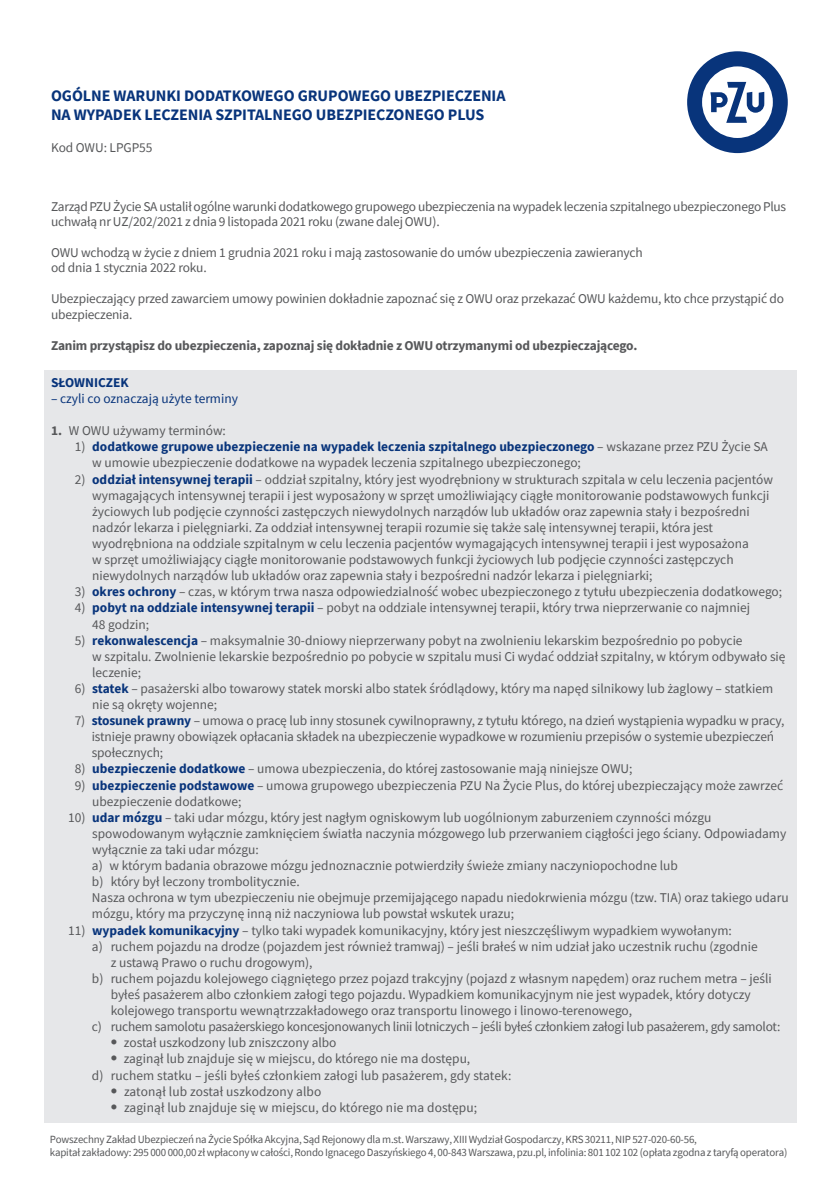
<style>
.page{position:relative;width:840px;height:1191px;background:#fff}
.page>*{position:absolute;margin:0;border:0;box-sizing:border-box;transform-origin:0 0}
.t1{font:700 16px/19.2px "Source Sans Pro";letter-spacing:-.005em;color:#08347b}
._2_II_st_1cyfra_pod{font:13.4px/16.2px "Source Sans Pro";color:#57585a}
._5_III_st_pod_2_cyfr{font:13.4px/16.2px "Source Sans Pro";color:#57585a}
._2_II_st_1cyfra_pod-2{font:13.4px/15.4px "Source Sans Pro";letter-spacing:-.02em;color:#57585a}
._6_V_st_pod_45_cyfr{font:13.4px "Source Sans Pro";color:#57585a}
._5_III_st_pod_2_cyfr-2{font:13.4px "Source Sans Pro";letter-spacing:-.02em;color:#57585a}
.t2{font:700 13.4px "Source Sans Pro";letter-spacing:-.015em;color:#57585a}
._01_DZIAL_rozwinięci{font:13.4px "Source Sans Pro";color:#08347b}
._1_Treść_normal_I_st{font:13.4px "Source Sans Pro";color:#57585a}
._01_ROZDZIAŁ{font:700 13.4px "Source Sans Pro";color:#08347b}
.t3{font:11px/13px "Source Sans Pro";letter-spacing:-.02em;color:#57585a}
.s1{font-weight:700}
.s2{font-weight:700;color:#08347b}
</style>
<div class="page">
<svg style="left:687px;top:51px;width:100px;height:102px"></svg>
<div style="left:44px;top:371px;width:751px;height:752px;background:#e6e7e9"></div>
<p class="t1" style="left:51px;top:86px;width:455px">OGÓLNE WARUNKI DODATKOWEGO GRUPOWEGO UBEZPIECZENIA<br>NA WYPADEK LECZENIA SZPITALNEGO UBEZPIECZONEGO PLUS</p>
<p class="_2_II_st_1cyfra_pod" style="left:51px;top:140px;width:103px">Kod OWU: LPGP55</p>
<p class="_2_II_st_1cyfra_pod-2" style="left:51px;top:199px;width:736px">Zarząd PZU Życie SA ustalił ogólne warunki dodatkowego grupowego ubezpieczenia na wypadek leczenia szpitalnego ubezpieczonego Plus uchwałą nr UZ/202/2021 z dnia 9 listopada 2021 roku (zwane dalej OWU).</p>
<p class="_2_II_st_1cyfra_pod" style="left:51px;top:245px;width:593px;line-height:15.4px">OWU wchodzą w życie z dniem 1 grudnia 2021 roku i mają zastosowanie do umów ubezpieczenia zawieranych od dnia 1 stycznia 2022 roku.</p>
<p class="_2_II_st_1cyfra_pod" style="left:51px;top:291px;width:734px;line-height:15.4px">Ubezpieczający przed zawarciem umowy powinien dokładnie zapoznać się z OWU oraz przekazać OWU każdemu, kto chce przystąpić do ubezpieczenia.</p>
<p class="t2" style="left:51px;top:336px;width:587px">Zanim przystąpisz do ubezpieczenia, zapoznaj się dokładnie z OWU otrzymanymi od ubezpieczającego.</p>
<p class="_01_ROZDZIAŁ" style="left:51px;top:373px;width:79px">SŁOWNICZEK</p>
<p class="_01_DZIAL_rozwinięci" style="left:51px;top:390px;width:188px">– czyli co oznaczają użyte terminy</p>
<p class="_1_Treść_normal_I_st" style="left:51px;top:422px;width:176px"><span class="s1">1.</span> W OWU używamy terminów:</p>
<p class="_2_II_st_1cyfra_pod" style="left:92px;top:439px;width:676px;text-indent:-17px">1) <span class="s2">dodatkowe grupowe ubezpieczenie na wypadek leczenia szpitalnego ubezpieczonego</span> – wskazane przez PZU Życie SA w umowie ubezpieczenie dodatkowe na wypadek leczenia szpitalnego ubezpieczonego;</p>
<p class="_2_II_st_1cyfra_pod" style="left:92px;top:471px;width:682px;text-indent:-17px">2) <span class="s2">oddział intensywnej terapii</span> – oddział szpitalny, który jest wyodrębniony w strukturach szpitala w celu leczenia pacjentów wymagających intensywnej terapii i jest wyposażony w sprzęt umożliwiający ciągłe monitorowanie podstawowych funkcji życiowych lub podjęcie czynności zastępczych niewydolnych narządów lub układów oraz zapewnia stały i bezpośredni nadzór lekarza i pielęgniarki. Za oddział intensywnej terapii rozumie się także salę intensywnej terapii, która jest wyodrębniona na oddziale szpitalnym w celu leczenia pacjentów wymagających intensywnej terapii i jest wyposażona<br>w sprzęt umożliwiający ciągłe monitorowanie podstawowych funkcji życiowych lub podjęcie czynności zastępczych niewydolnych narządów lub układów oraz zapewnia stały i bezpośredni nadzór lekarza i pielęgniarki;</p>
<p class="_2_II_st_1cyfra_pod" style="left:75px;top:583px;width:708px">3) <span class="s2">okres ochrony</span> – czas, w którym trwa nasza odpowiedzialność wobec ubezpieczonego z tytułu ubezpieczenia dodatkowego;</p>
<p class="_2_II_st_1cyfra_pod" style="left:92px;top:600px;width:659px;text-indent:-17px">4) <span class="s2">pobyt na oddziale intensywnej terapii</span> – pobyt na oddziale intensywnej terapii, który trwa nieprzerwanie co najmniej<br>48 godzin;</p>
<p class="_2_II_st_1cyfra_pod" style="left:92px;top:632px;width:694px;text-indent:-17px">5) <span class="s2">rekonwalescencja</span> – maksymalnie 30-dniowy nieprzerwany pobyt na zwolnieniu lekarskim bezpośrednio po pobycie<br>w szpitalu. Zwolnienie lekarskie bezpośrednio po pobycie w szpitalu musi Ci wydać oddział szpitalny, w którym odbywało się leczenie;</p>
<p class="_2_II_st_1cyfra_pod" style="left:92px;top:680px;width:682px;text-indent:-17px">6) <span class="s2">statek</span> – pasażerski albo towarowy statek morski albo statek śródlądowy, który ma napęd silnikowy lub żaglowy – statkiem nie są okręty wojenne;</p>
<p class="_2_II_st_1cyfra_pod" style="left:92px;top:712px;width:694px;text-indent:-17px">7) <span class="s2">stosunek prawny</span> – umowa o pracę lub inny stosunek cywilnoprawny, z tytułu którego, na dzień wystąpienia wypadku w pracy, istnieje prawny obowiązek opłacania składek na ubezpieczenie wypadkowe w rozumieniu przepisów o systemie ubezpieczeń społecznych;</p>
<p class="_2_II_st_1cyfra_pod" style="left:75px;top:761px;width:559px">8) <span class="s2">ubezpieczenie dodatkowe</span> – umowa ubezpieczenia, do której zastosowanie mają niniejsze OWU;</p>
<p class="_2_II_st_1cyfra_pod" style="left:92px;top:777px;width:692px;text-indent:-17px">9) <span class="s2">ubezpieczenie podstawowe</span> – umowa grupowego ubezpieczenia PZU Na Życie Plus, do której ubezpieczający może zawrzeć ubezpieczenie dodatkowe;</p>
<p class="_2_II_st_1cyfra_pod" style="left:92px;top:809px;width:695px;text-indent:-24px">10) <span class="s2">udar mózgu</span> – taki udar mózgu, który jest nagłym ogniskowym lub uogólnionym zaburzeniem czynności mózgu spowodowanym wyłącznie zamknięciem światła naczynia mózgowego lub przerwaniem ciągłości jego ściany. Odpowiadamy wyłącznie za taki udar mózgu:</p>
<p class="_5_III_st_pod_2_cyfr" style="left:92px;top:857px;width:587px">a) w którym badania obrazowe mózgu jednoznacznie potwierdziły świeże zmiany naczyniopochodne lub</p>
<p class="_5_III_st_pod_2_cyfr" style="left:92px;top:873px;width:209px">b) który był leczony trombolitycznie.</p>
<p class="_5_III_st_pod_2_cyfr" style="left:92px;top:889px;width:697px">Nasza ochrona w tym ubezpieczeniu nie obejmuje przemijającego napadu niedokrwienia mózgu (tzw. TIA) oraz takiego udaru mózgu, który ma przyczynę inną niż naczyniowa lub powstał wskutek urazu;</p>
<p class="_2_II_st_1cyfra_pod" style="left:68px;top:922px;width:665px">11) <span class="s2">wypadek komunikacyjny</span> – tylko taki wypadek komunikacyjny, który jest nieszczęśliwym wypadkiem wywołanym:</p>
<p class="_5_III_st_pod_2_cyfr" style="left:111px;top:938px;width:648px;text-indent:-19px">a) ruchem pojazdu na drodze (pojazdem jest również tramwaj) – jeśli brałeś w nim udział jako uczestnik ruchu (zgodnie z ustawą Prawo o ruchu drogowym),</p>
<p class="_5_III_st_pod_2_cyfr" style="left:111px;top:970px;width:662px;text-indent:-19px">b) ruchem pojazdu kolejowego ciągniętego przez pojazd trakcyjny (pojazd z własnym napędem) oraz ruchem metra – jeśli byłeś pasażerem albo członkiem załogi tego pojazdu. Wypadkiem komunikacyjnym nie jest wypadek, który dotyczy kolejowego transportu wewnątrzzakładowego oraz transportu linowego i linowo-terenowego,</p>
<p class="_5_III_st_pod_2_cyfr-2" style="left:92px;top:1018px;width:689px">c) ruchem samolotu pasażerskiego koncesjonowanych linii lotniczych – jeśli byłeś członkiem załogi lub pasażerem, gdy samolot:</p>
<p class="_6_V_st_pod_45_cyfr" style="left:111px;top:1034px;width:227px">• został uszkodzony lub zniszczony albo</p>
<p class="_6_V_st_pod_45_cyfr" style="left:111px;top:1050px;width:361px">• zaginął lub znajduje się w miejscu, do którego nie ma dostępu,</p>
<p class="_5_III_st_pod_2_cyfr" style="left:92px;top:1066px;width:421px">d) ruchem statku – jeśli byłeś członkiem załogi lub pasażerem, gdy statek:</p>
<p class="_6_V_st_pod_45_cyfr" style="left:111px;top:1082px;width:212px">• zatonął lub został uszkodzony albo</p>
<p class="_6_V_st_pod_45_cyfr" style="left:111px;top:1098px;width:368px">• zaginął lub znajduje się w miejscu, do którego nie ma dostępu;</p>
<p class="t3" style="left:50px;top:1133px;width:738px">Powszechny Zakład Ubezpieczeń na Życie Spółka Akcyjna, Sąd Rejonowy dla m.st. Warszawy, XIII Wydział Gospodarczy, KRS 30211, NIP 527-020-60-56,<br>kapitał zakładowy: 295 000 000,00 zł wpłacony w całości, Rondo Ignacego Daszyńskiego 4, 00-843 Warszawa, pzu.pl, infolinia: 801 102 102 (opłata zgodna z taryfą operatora)</p>
</div>
